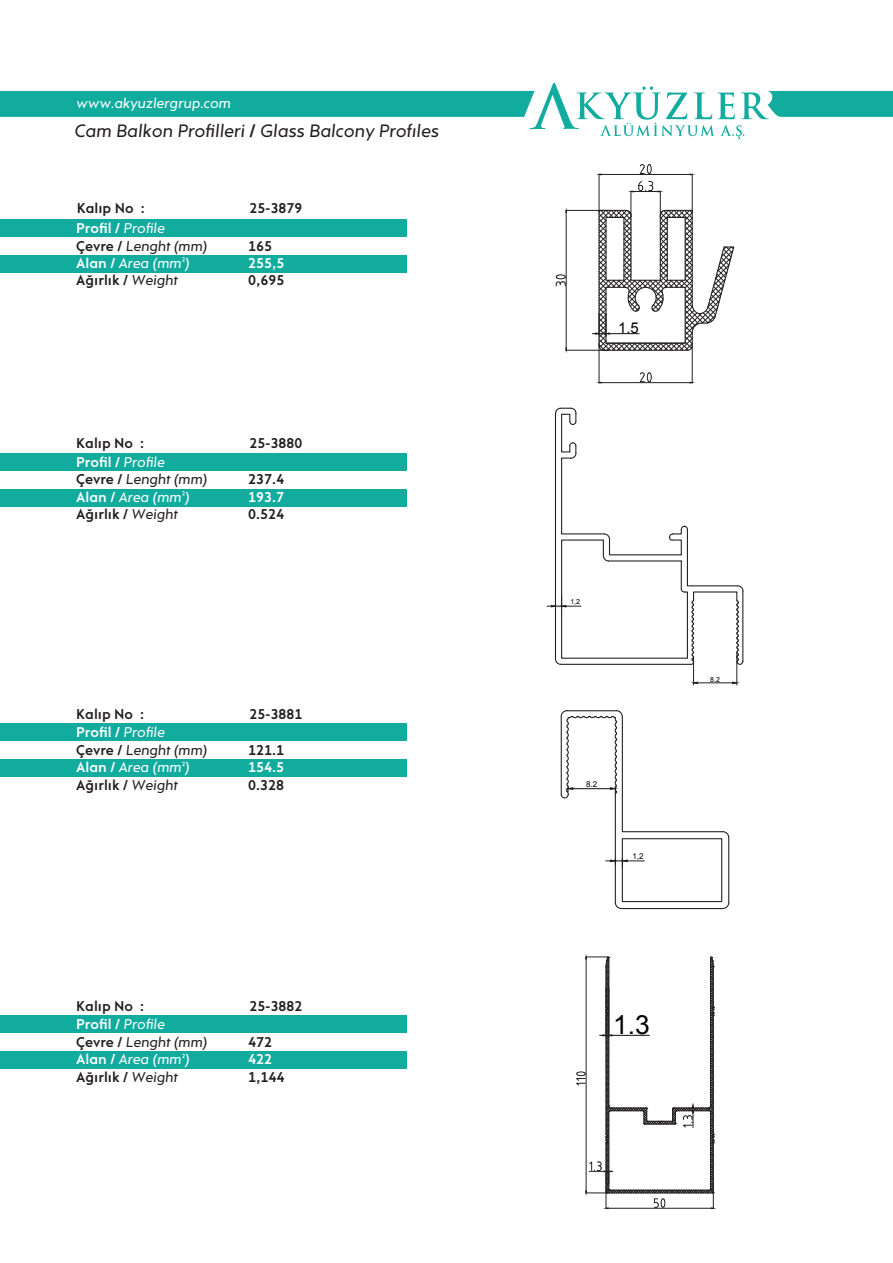
<style>
.page{position:relative;width:893px;height:1263px;background:#fff}
.page>*{position:absolute;margin:0;border:0;box-sizing:border-box;transform-origin:0 0}
.t1{font:26.4px "Arial";color:#000001}
.t2{font:italic 18.3px "Rams";color:#231f20}
.t3{font:14.85px "Arial";color:#000001}
.t4{font:italic 14.55px/17.4px "Rams";color:#231f20}
.t5{font:700 14.55px "Rams";color:#231f20}
.t6{font:italic 14.55px "Rams";color:#fff}
.t7{font:700 14.55px "Rams";color:#fff}
.t8{font:7.95px "Arial";color:#000001}
.t9{font:7.05px "Arial";color:#000001}
.s1{font-weight:700;font-style:normal}
.s2{font-weight:700;font-style:normal;color:#fff}
.s3{color:#fff}
</style>
<div class="page">
<svg style="left:0;top:83px;width:893px;height:56px"></svg>
<div style="left:0;top:219px;width:406px;height:17px;background:#12ac9f"></div>
<div style="left:0;top:255px;width:406px;height:17px;background:#12ac9f"></div>
<svg style="left:182px;top:257px;width:3px;height:5px"></svg>
<div style="left:0;top:453px;width:406px;height:17px;background:#12ac9f"></div>
<div style="left:0;top:489px;width:406px;height:17px;background:#12ac9f"></div>
<div style="left:0;top:724px;width:406px;height:17px;background:#12ac9f"></div>
<div style="left:0;top:759px;width:406px;height:17px;background:#12ac9f"></div>
<div style="left:0;top:1016px;width:406px;height:17px;background:#12ac9f"></div>
<div style="left:0;top:1051px;width:406px;height:17px;background:#12ac9f"></div>
<hr style="left:566px;top:210px;width:43px;height:1px;background:#231f20">
<hr style="left:566px;top:350px;width:43px;height:1px;background:#231f20">
<hr style="left:566px;top:213px;width:1px;height:135px;background:#231f20">
<svg style="left:556px;top:275px;width:10px;height:11px"></svg>
<hr style="left:599px;top:174px;width:1px;height:39px;background:#231f20">
<hr style="left:692px;top:174px;width:1px;height:39px;background:#231f20">
<hr style="left:601px;top:174px;width:89px;height:1px;background:#231f20">
<svg style="left:639px;top:164px;width:13px;height:10px"></svg>
<hr style="left:599px;top:343px;width:1px;height:40px;background:#231f20">
<hr style="left:692px;top:345px;width:1px;height:38px;background:#231f20">
<hr style="left:601px;top:382px;width:89px;height:1px;background:#231f20">
<svg style="left:639px;top:372px;width:13px;height:10px"></svg>
<svg style="left:592px;top:181px;width:143px;height:170px"></svg>
<svg style="left:547px;top:407px;width:197px;height:278px"></svg>
<svg style="left:606px;top:858px;width:38px;height:9px"></svg>
<div style="left:622px;top:838px;width:100px;height:64px;border:1px solid #231f20"></div>
<hr style="left:615px;top:795px;width:1px;height:108px;background:#231f20">
<svg style="left:614px;top:901px;width:8px;height:8px"></svg>
<hr style="left:621px;top:908px;width:102px;height:1px;background:#231f20">
<svg style="left:722px;top:901px;width:8px;height:8px"></svg>
<hr style="left:728px;top:837px;width:1px;height:66px;background:#231f20">
<svg style="left:560px;top:710px;width:170px;height:129px"></svg>
<svg style="left:576px;top:956px;width:138px;height:253px"></svg>
<p class="t6" style="left:76px;top:94px;width:156px">www.akyuzlergrup.com</p>
<p class="t2" style="left:75px;top:120px;width:366px">Cam Balkon Profilleri <span class="s1">/</span> Glass Balcony Profıles</p>
<p class="t5" style="left:77px;top:200px;width:69px">Kalıp No :</p>
<p class="t5" style="left:249px;top:200px;width:54px">25-3879</p>
<p class="t4" style="left:76px;top:220px;width:132px"><span class="s2">Profil /</span> <span class="s3">Profile<br></span><span class="s1">Çevre /</span> Lenght (mm)<br><span class="s2">Alan /</span> <span class="s3">Area (mm )<br></span><span class="s1">Ağırlık /</span> Weight</p>
<p class="t5" style="left:248px;top:237px;width:25px">165</p>
<p class="t7" style="left:248px;top:254px;width:38px">255,5</p>
<p class="t5" style="left:248px;top:272px;width:38px">0,695</p>
<p class="t5" style="left:76px;top:434px;width:69px">Kalıp No :</p>
<p class="t5" style="left:249px;top:434px;width:54px">25-3880</p>
<p class="t4" style="left:76px;top:453px;width:132px"><span class="s2">Profil /</span> <span class="s3">Profile<br></span><span class="s1">Çevre /</span> Lenght (mm)<br><span class="s2">Alan /</span> <span class="s3">Area (mm )<br></span><span class="s1">Ağırlık /</span> Weight</p>
<p class="t5" style="left:248px;top:471px;width:37px">237.4</p>
<p class="t7" style="left:248px;top:488px;width:37px">193.7</p>
<p class="t5" style="left:248px;top:505px;width:37px">0.524</p>
<p class="t5" style="left:76px;top:705px;width:69px">Kalıp No :</p>
<p class="t5" style="left:249px;top:705px;width:54px">25-3881</p>
<p class="t4" style="left:76px;top:724px;width:132px"><span class="s2">Profil /</span> <span class="s3">Profile<br></span><span class="s1">Çevre /</span> Lenght (mm)<br><span class="s2">Alan /</span> <span class="s3">Area (mm )<br></span><span class="s1">Ağırlık /</span> Weight</p>
<p class="t5" style="left:248px;top:741px;width:37px">121.1</p>
<p class="t7" style="left:248px;top:758px;width:37px">154.5</p>
<p class="t5" style="left:248px;top:776px;width:37px">0.328</p>
<p class="t5" style="left:76px;top:997px;width:69px">Kalıp No :</p>
<p class="t5" style="left:249px;top:997px;width:54px">25-3882</p>
<p class="t4" style="left:76px;top:1016px;width:132px"><span class="s2">Profil /</span> <span class="s3">Profile<br></span><span class="s1">Çevre /</span> Lenght (mm)<br><span class="s2">Alan /</span> <span class="s3">Area (mm )<br></span><span class="s1">Ağırlık /</span> Weight</p>
<p class="t5" style="left:248px;top:1033px;width:25px">472</p>
<p class="t7" style="left:248px;top:1050px;width:25px">422</p>
<p class="t5" style="left:248px;top:1068px;width:38px">1,144</p>
<p class="t3" style="left:618px;top:318px;width:22px">1.5</p>
<p class="t9" style="left:570px;top:597px;width:11px">1,2</p>
<p class="t8" style="left:586px;top:779px;width:13px">8.2</p>
<p class="t8" style="left:632px;top:850px;width:13px">1,2</p>
<p class="t9" style="left:710px;top:675px;width:11px">8.2</p>
<h1 class="t1" style="left:613px;top:1008px;width:38px">1.3</h1>
</div>
